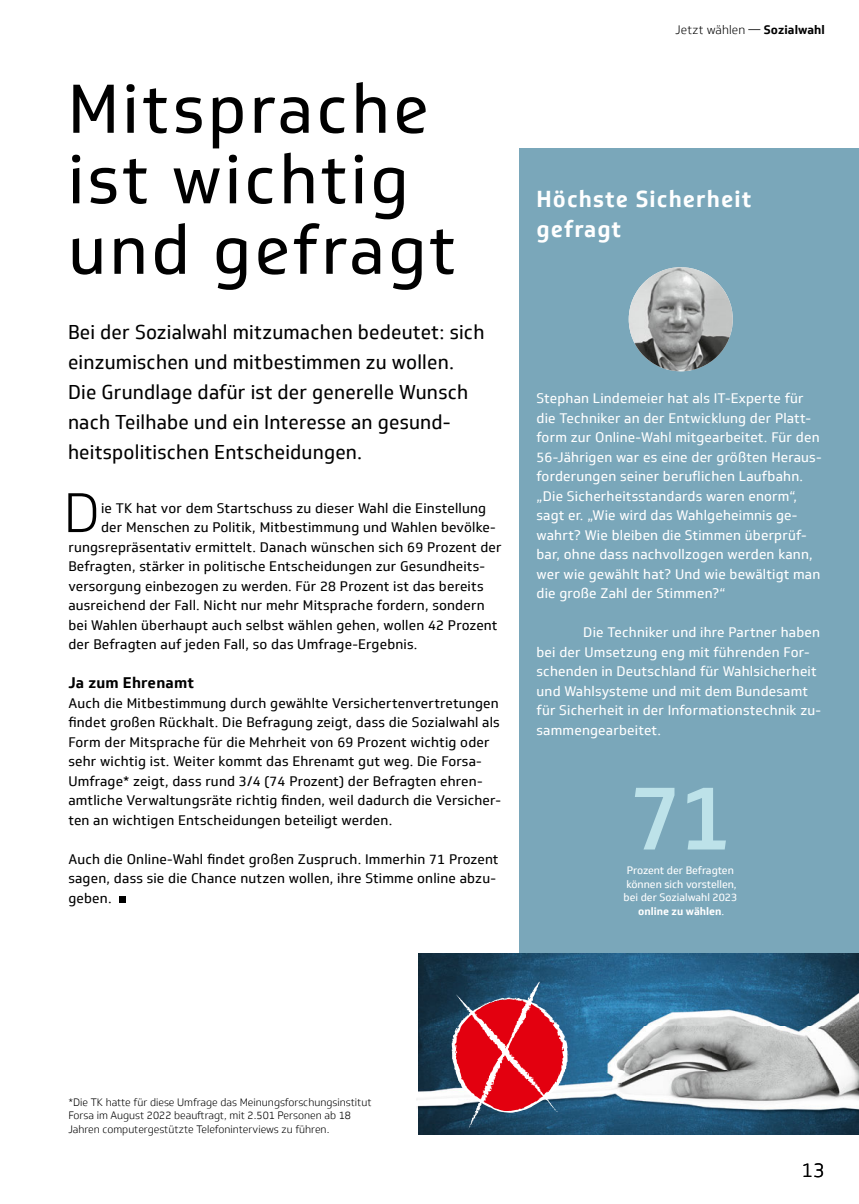
<style>
.page{position:relative;width:859px;height:1204px;background:#fff}
.page>*{position:absolute;margin:0;border:0;box-sizing:border-box;transform-origin:0 0}
.t1{font:500 90px "Soleto TK";color:#bde2e9}
.t2{font:67.5px/70.5px "Soleto TK Headline";letter-spacing:.05em;color:#000}
.t3{font:300 54.45px "Soleto TK";color:#000}
.t4{font:700 22.5px/30px "Soleto TK Headline";letter-spacing:.05em;color:#fff}
.t5{font:19.5px/30px "Soleto TK";letter-spacing:.01em;color:#000}
.t6{font:300 19.5px "Soleto TK";color:#000}
.t7{font:700 15px "Soleto TK";letter-spacing:.015em;color:#000}
.t8{font:13.5px/19.5px "Soleto TK";letter-spacing:.015em;color:#000}
.t9{font:13.5px/19.5px "Soleto TK";letter-spacing:.015em;color:#fff}
.t10{font:300 12px "Soleto TK";letter-spacing:.01em;color:#000}
.t11{font:300 10.5px/13.5px "Soleto TK";color:#000}
.t12{font:10.5px/13.5px "Soleto TK";color:#fff;text-align:center}
.s1{font-weight:700}
</style>
<div class="page">
<div style="left:119px;top:895px;width:7px;height:7px;background:#000"></div>
<div style="left:519px;top:148px;width:340px;height:805px;background:#7aa7ba"></div>
<img style="left:418px;top:953px;width:441px;height:181px">
<img style="left:418px;top:1114px;width:146px;height:21px">
<img style="left:564px;top:1134px;width:295px;height:1px">
<svg style="left:452px;top:981px;width:116px;height:148px;background:#9f4254"></svg>
<img style="left:629px;top:267px;width:104px;height:104px;border-radius:52px">
<h2 class="t2" style="left:68px;top:74px;width:390px">Mitsprache ist wichtig und gefragt</h2>
<p class="t5" style="left:68px;top:317px;width:418px">Bei der Sozialwahl mitzumachen bedeutet: sich einzumischen und mitbestimmen zu wollen.<br>Die Grundlage dafür ist der generelle Wunsch nach Teilhabe und ein Interesse an gesund&shy;heitspolitischen Entscheidungen.</p>
<p class="t3" style="left:63px;top:481px;width:38px">D</p>
<p class="t8" style="left:101px;top:498px;width:387px">ie TK hat vor dem Startschuss zu dieser Wahl die Einstellung</p>
<p class="t8" style="left:101px;top:517px;width:396px">der Menschen zu Politik, Mitbestimmung und Wahlen bevölke-</p>
<p class="t8" style="left:68px;top:537px;width:435px">rungsrepräsentativ ermittelt. Danach wünschen sich 69 Prozent der</p>
<p class="t8" style="left:68px;top:556px;width:418px">Befragten, stärker in politische Entscheidungen zur Gesundheits-</p>
<p class="t8" style="left:68px;top:576px;width:417px">versorgung einbezogen zu werden. Für 28 Prozent ist das bereits</p>
<p class="t8" style="left:68px;top:595px;width:418px">ausreichend der Fall. Nicht nur mehr Mitsprache fordern, sondern</p>
<p class="t8" style="left:68px;top:615px;width:431px">bei Wahlen überhaupt auch selbst wählen gehen, wollen 42 Prozent</p>
<p class="t8" style="left:68px;top:634px;width:350px">der Befragten auf jeden Fall, so das Umfrage-Ergebnis.</p>
<p class="t7" style="left:68px;top:673px;width:127px">Ja zum Ehrenamt</p>
<p class="t8" style="left:68px;top:693px;width:434px">Auch die Mitbestimmung durch gewählte Versichertenvertretungen findet großen Rückhalt. Die Befragung zeigt, dass die Sozialwahl als Form der Mitsprache für die Mehrheit von 69 Prozent wichtig oder sehr wichtig ist. Weiter kommt das Ehrenamt gut weg. Die Forsa-Umfrage* zeigt, dass rund 3/4 (74 Prozent) der Befragten ehren&shy;amtliche Verwaltungsräte richtig finden, weil dadurch die Versicher&shy;ten an wichtigen Entscheidungen beteiligt werden.</p>
<p class="t8" style="left:68px;top:849px;width:432px">Auch die Online-Wahl findet großen Zuspruch. Immerhin 71 Prozent sagen, dass sie die Chance nutzen wollen, ihre Stimme online abzu&shy;geben.</p>
<p class="t10" style="left:676px;top:23px;width:151px">Jetzt wählen — <span class="s1">Sozialwahl</span></p>
<p class="t4" style="left:536px;top:184px;width:216px">Höchste Sicherheit gefragt</p>
<p class="t9" style="left:536px;top:389px;width:287px">Stephan Lindemeier hat als IT-Experte für die Techniker an der Entwicklung der Platt&shy;form zur Online-Wahl mitgearbeitet. Für den 56-Jährigen war es eine der größten Heraus&shy;forderungen seiner beruflichen Laufbahn. „Die Sicherheitsstandards waren enorm“, sagt er. „Wie wird das Wahlgeheimnis ge&shy;wahrt? Wie bleiben die Stimmen überprüf&shy;bar, ohne dass nachvollzogen werden kann, wer wie gewählt hat? Und wie bewältigt man die große Zahl der Stimmen?“</p>
<p class="t9" style="left:536px;top:622px;width:286px;text-indent:47px">Die Techniker und ihre Partner haben bei der Umsetzung eng mit führenden For&shy;schenden in Deutschland für Wahlsicherheit und Wahlsysteme und mit dem Bundesamt für Sicherheit in der Informationstechnik zu&shy;sammengearbeitet.</p>
<p class="t1" style="left:630px;top:762px;width:102px">71</p>
<p class="t12" style="left:624px;top:877px;width:115px">können sich vorstellen, bei der Sozialwahl 2023 <span class="s1">online zu wählen</span>.</p>
<p class="t12" style="left:627px;top:864px;width:109px">Prozent der Befragten</p>
<p class="t11" style="left:68px;top:1095px;width:305px">*Die TK hatte für diese Umfrage das Meinungsforschungsinstitut<br>Forsa im August 2022 beauftragt, mit 2.501 Personen ab 18<br>Jahren computergestützte Telefoninterviews zu führen.</p>
<h3 class="t6" style="left:801px;top:1158px;width:25px">13</h3>
</div>
